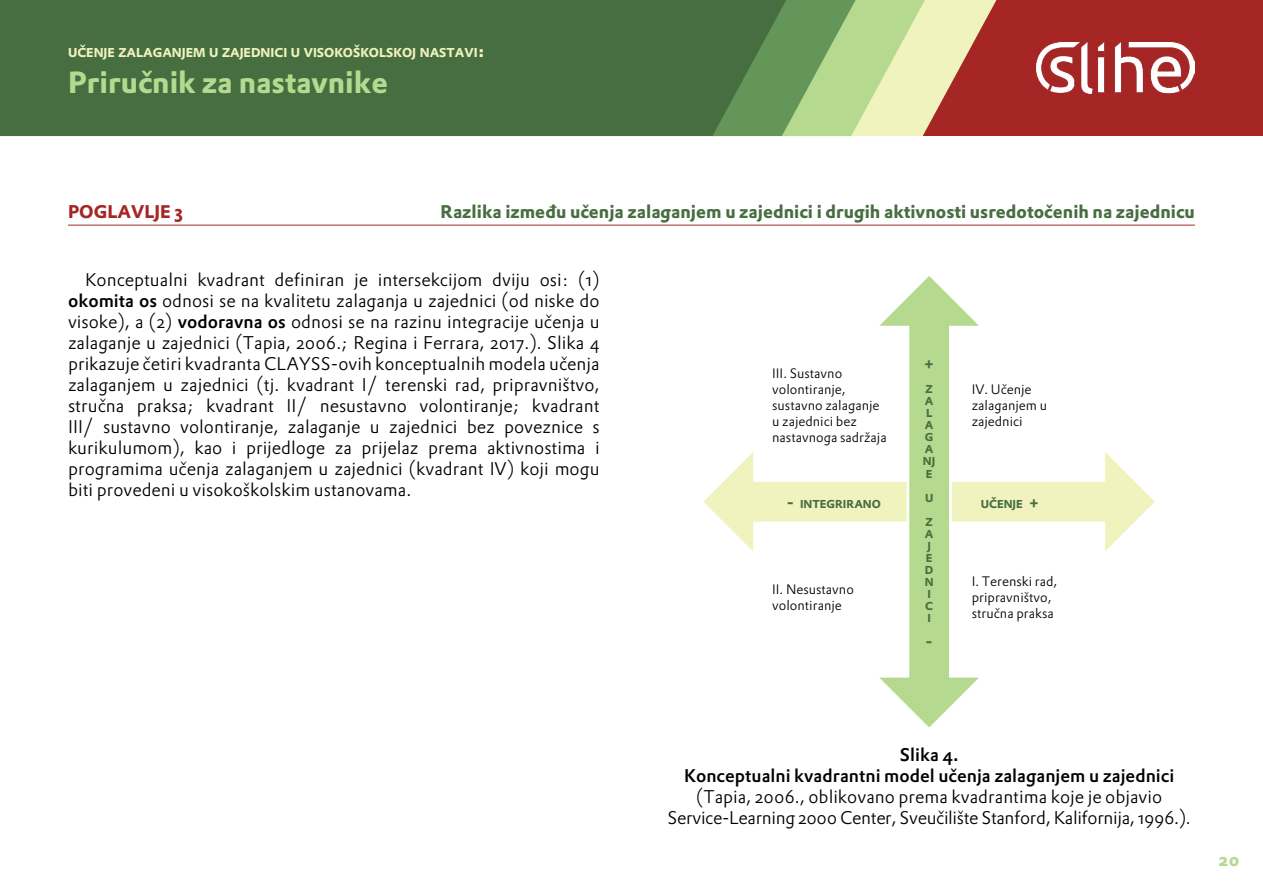
<style>
.page{position:relative;width:1263px;height:893px;background:#fff}
.page>*{position:absolute;margin:0;border:0;box-sizing:border-box;transform-origin:0 0}
.t1{font:700 30px "DTL Prokyon ST";color:#b4d98f}
.t2{font:18px/21px "DTL Prokyon ST Light";color:#000;text-align:justify}
.t3{font:18px/21px "DTL Prokyon ST Light";letter-spacing:-.02em;color:#000;text-align:center}
.t4{font:700 18px "DTL Prokyon ST";color:#476e40}
.t5{font:18px/21px "DTL Prokyon ST Medium";color:#000;text-align:center}
.t6{font:700 18px "DTL Prokyon ST";color:#a62626}
.t7{font:700 18px "DTL Prokyon ST";color:#b4d98f}
.t8{font:700 16.05px "DTL Prokyon ST";color:#476e40}
.t9{font:13.35px/16px "DTL Prokyon ST Light";color:#000}
.t10{font:700 12.6px "DTL Prokyon ST";color:#f0f3be}
.t11{font:700 11.25px/12.1px "DTL Prokyon ST";color:#476e40}
.s1{font-size:18px}
.s2{font-family:"DTL Prokyon ST Medium"}
.s3{font-size:16.05px}
</style>
<div class="page">
<div style="left:0;top:0;width:1263px;height:136px;background:#a62626"></div>
<div style="left:0;top:0;width:712px;height:136px;background:#476e40"></div>
<svg style="left:712px;top:0;width:285px;height:136px"></svg>
<img style="left:1036px;top:42px;width:159px;height:52px">
<svg style="left:704px;top:452px;width:451px;height:99px"></svg>
<svg style="left:869px;top:276px;width:120px;height:451px"></svg>
<hr style="left:68px;top:225px;width:1127px;height:1px;background:#a62626">
<p class="t10" style="left:68px;top:44px;width:418px">UČENJE ZALAGANJEM U ZAJEDNICI U VISOKOŠKOLSKOJ NASTAVI<span class="s1">:</span></p>
<h1 class="t1" style="left:68px;top:62px;width:321px">Priručnik za nastavnike</h1>
<p class="t6" style="left:68px;top:199px;width:116px">POGLAVLJE 3</p>
<p class="t4" style="left:440px;top:199px;width:756px">Razlika između učenja zalaganjem u zajednici i drugih aktivnosti usredotočenih na zajednicu</p>
<p class="t2" style="left:68px;top:268px;width:533px;text-indent:17px">Konceptualni kvadrant definiran je intersekcijom dviju osi: (1) <span class="s2">okomita os</span> odnosi se na kvalitetu zalaganja u zajednici (od niske do visoke), a (2) <span class="s2">vodoravna os</span> odnosi se na razinu integracije učenja u zalaganje u zajednici (Tapia, 2006.; Regina i Ferrara, 2017.). Slika 4 prikazuje četiri kvadranta CLAYSS-ovih konceptualnih modela učenja zalaganjem u zajednici (tj. kvadrant I/ terenski rad, pripravništvo, stručna praksa; kvadrant II/ nesustavno volontiranje; kvadrant III/ sustavno volontiranje, zalaganje u zajednici bez poveznice s kurikulumom), kao i prijedloge za prijelaz prema aktivnostima i programima učenja zalaganjem u zajednici (kvadrant IV) koji mogu biti provedeni u visokoškolskim ustanovama.</p>
<p class="t8" style="left:924px;top:352px;width:11px">+</p>
<p class="t11" style="left:923px;top:383px;width:14px">Z<br>A<br>L<br>A<br>G<br>A<br>NJ<br>E</p>
<p class="t11" style="left:925px;top:485px;width:10px;line-height:24.2px">U<br>Z</p>
<p class="t11" style="left:925px;top:528px;width:10px">A<br>J<br>E<br>D<br>N<br>I<br>C<br>I</p>
<p class="t8" style="left:926px;top:630px;width:8px">-</p>
<p class="t9" style="left:772px;top:365px;width:116px">III. Sustavno volontiranje, sustavno zalaganje u zajednici bez nastavnoga sadržaja</p>
<p class="t9" style="left:972px;top:381px;width:77px">IV. Učenje zalaganjem u zajednici</p>
<p class="t11" style="left:787px;top:498px;width:95px"><span class="s3">-</span> INTEGRIRANO</p>
<p class="t11" style="left:981px;top:498px;width:60px">UČENJE <span class="s3">+</span></p>
<p class="t9" style="left:972px;top:573px;width:87px">I. Terenski rad, pripravništvo, stručna praksa</p>
<p class="t9" style="left:772px;top:581px;width:83px">II. Nesustavno volontiranje</p>
<p class="t5" style="left:684px;top:744px;width:492px">Slika 4.<br>Konceptualni kvadrantni model učenja zalaganjem u zajednici</p>
<p class="t3" style="left:667px;top:786px;width:525px">(Tapia, 2006., oblikovano prema kvadrantima koje je objavio<br>Service-Learning 2000 Center, Sveučilište Stanford, Kalifornija, 1996.).</p>
<p class="t7" style="left:1218px;top:847px;width:22px">20</p>
</div>
